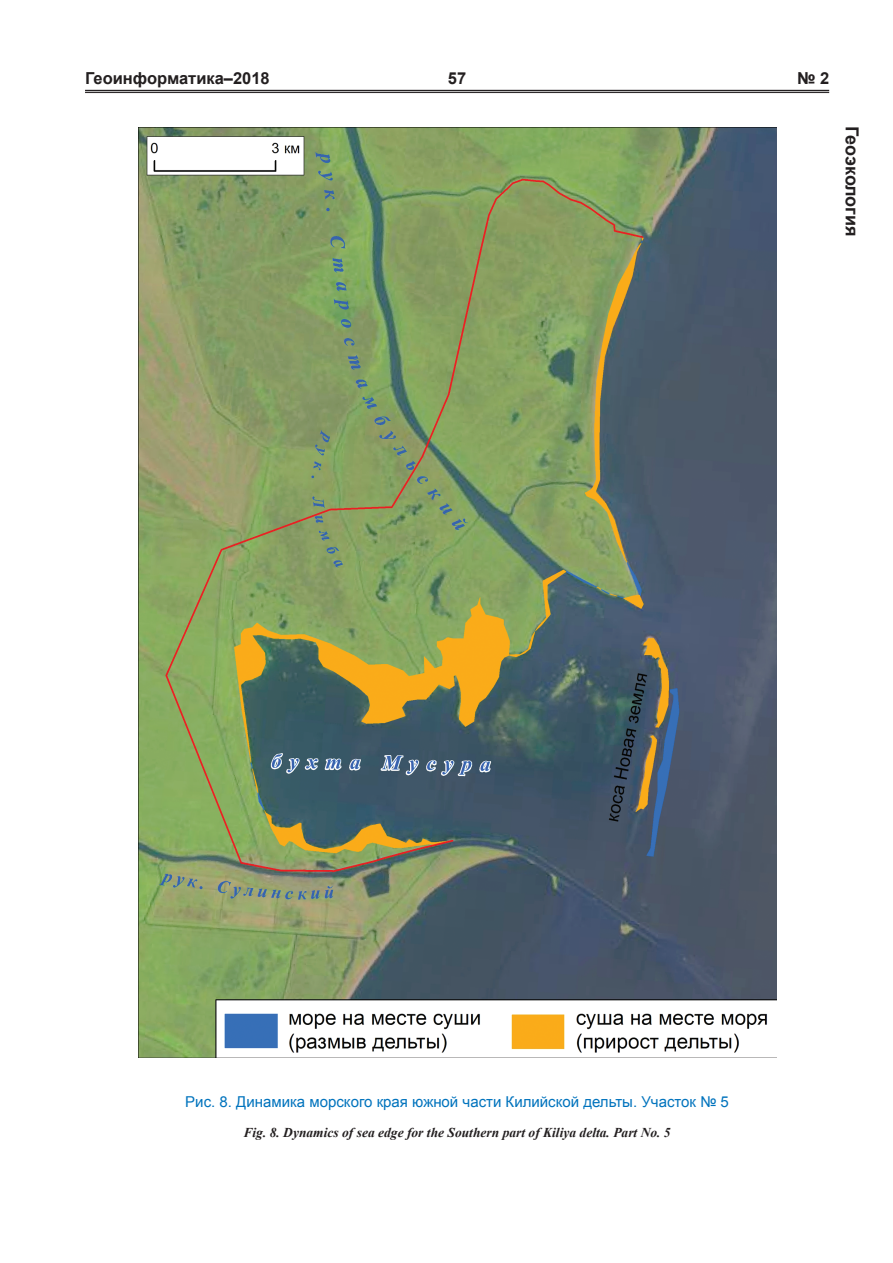
<style>
.page{position:relative;width:893px;height:1263px;background:#fff}
.page>*{position:absolute;margin:0;border:0;box-sizing:border-box;transform-origin:0 0}
.t1{font:700 18px "Arial";letter-spacing:-.005em;color:#231f20}
.t2{font:700 16.5px "Arial";color:#231f20}
.Рисунок{font:15px "Arial";color:#0073bd}
.рис_англ{font:italic 700 13.5px "Times New Roman";color:#231f20}
</style>
<div class="page">
<hr style="left:85px;top:90px;width:744px;height:1px;background:#231f20">
<hr style="left:85px;top:92px;width:744px;height:1px;background:#231f20">
<img style="left:138px;top:128px;width:638px;height:930px">
<p class="t2" style="left:85px;top:68px;width:186px">Геоинформатика–2018</p>
<p class="t2" style="left:448px;top:68px;width:20px">57</p>
<p class="t2" style="left:797px;top:68px;width:34px">№ 2</p>
<h1 class="t1" style="left:864px;top:126px;width:112px;rotate:90deg">Геоэкология</h1>
<p class="Рисунок" style="left:185px;top:1091px;width:545px">Рис. 8. Динамика морского края южной части Килийской дельты. Участок № 5</p>
<p class="рис_англ" style="left:244px;top:1122px;width:429px">Fig. 8. Dynamics of sea edge for the Southern part of Kiliya delta. Part No. 5</p>
</div>
